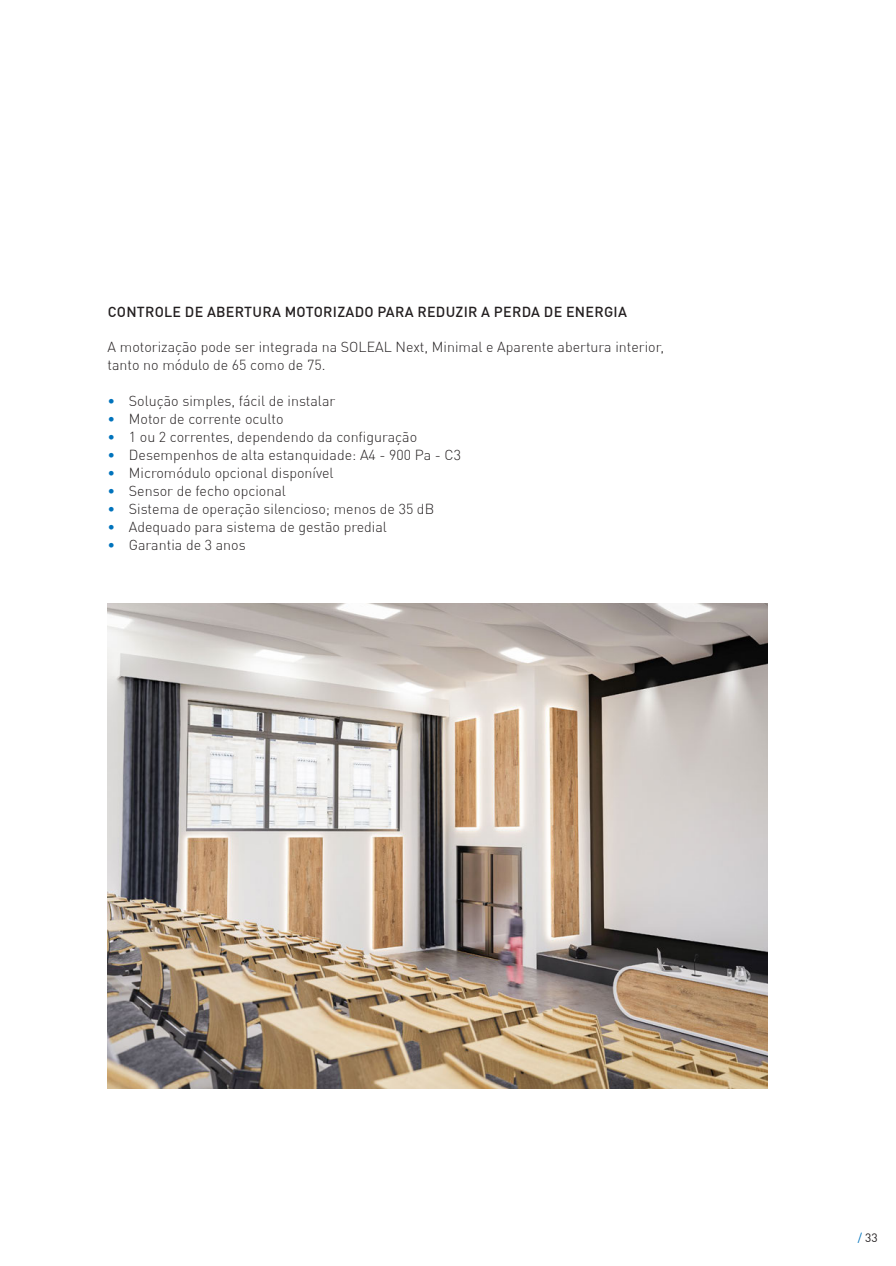
<style>
.page{position:relative;width:896px;height:1266px;background:#fff}
.page>*{position:absolute;margin:0;border:0;box-sizing:border-box;transform-origin:0 0}
.t1{font:300 14.25px/18px "DIN Pro";color:#231f20}
.t2{font:500 14.25px "DIN Pro";letter-spacing:.02em;color:#231f20}
.t3{font:12px "DIN Pro";color:#231f20}
.s1{color:#0073bc}
</style>
<div class="page">
<img style="left:108px;top:603px;width:659px;height:485px">
<p class="t2" style="left:108px;top:300px;width:520px">CONTROLE DE ABERTURA MOTORIZADO PARA REDUZIR A PERDA DE ENERGIA</p>
<p class="t1" style="left:108px;top:336px;width:558px">A motorização pode ser integrada na SOLEAL Next, Minimal e Aparente abertura interior, tanto no módulo de 65 como de 75.</p>
<p class="t1" style="left:108px;top:390px;width:229px"><span class="s1">•</span> Solução simples, fácil de instalar</p>
<p class="t1" style="left:108px;top:408px;width:177px"><span class="s1">•</span> Motor de corrente oculto</p>
<p class="t1" style="left:108px;top:426px;width:311px"><span class="s1">•</span> 1 ou 2 correntes, dependendo da configuração</p>
<p class="t1" style="left:108px;top:444px;width:355px"><span class="s1">•</span> Desempenhos de alta estanquidade: A4 - 900 Pa - C3</p>
<p class="t1" style="left:108px;top:462px;width:227px"><span class="s1">•</span> Micromódulo opcional disponível</p>
<p class="t1" style="left:108px;top:480px;width:180px"><span class="s1">•</span> Sensor de fecho opcional</p>
<p class="t1" style="left:108px;top:498px;width:328px"><span class="s1">•</span> Sistema de operação silencioso; menos de 35 dB</p>
<p class="t1" style="left:108px;top:516px;width:281px"><span class="s1">•</span> Adequado para sistema de gestão predial</p>
<p class="t1" style="left:108px;top:534px;width:140px"><span class="s1">•</span> Garantia de 3 anos</p>
<p class="t3" style="left:857px;top:1228px;width:21px"><span class="s1">/</span> 33</p>
</div>
